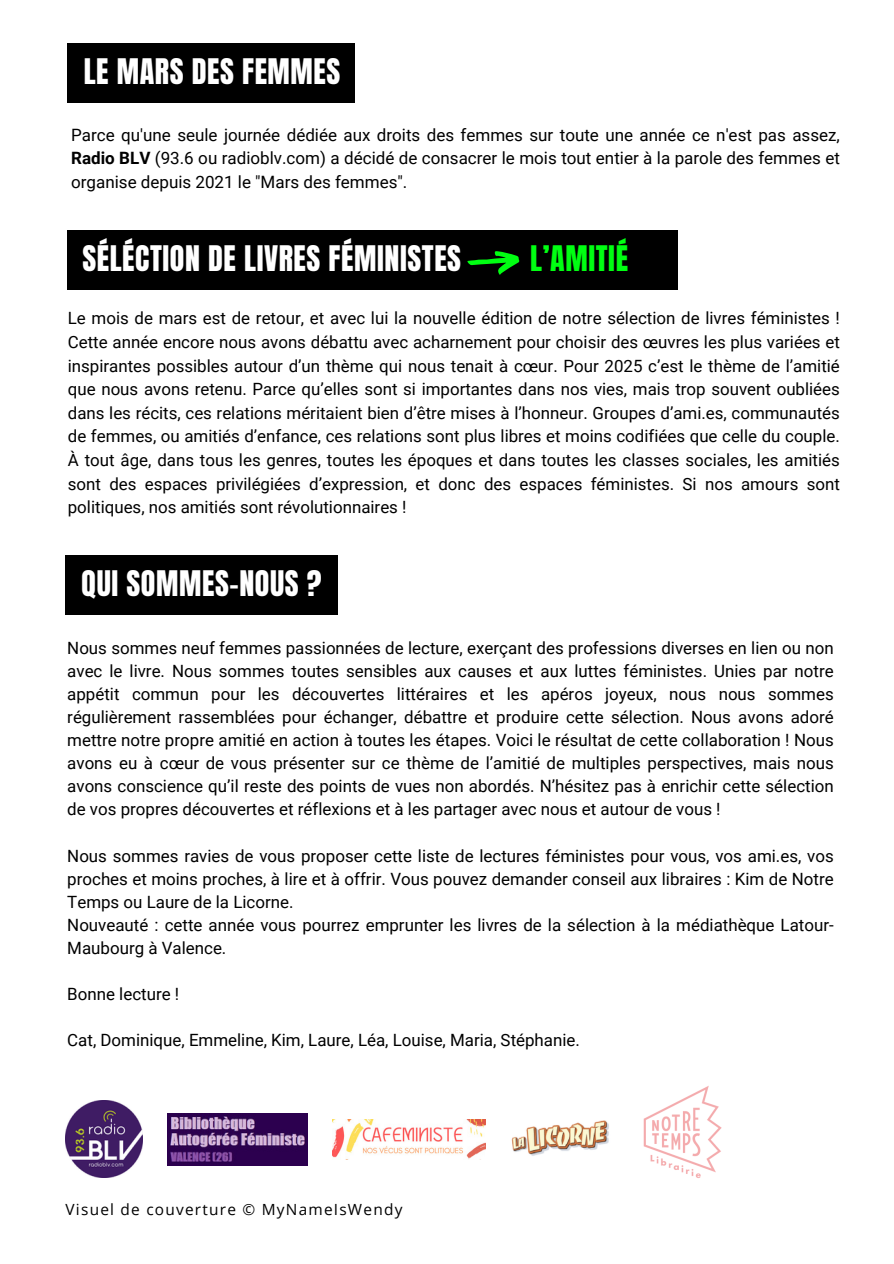
<style>
.page{position:relative;width:894px;height:1264px;background:#fff}
.page>*{position:absolute;margin:0;border:0;box-sizing:border-box;transform-origin:0 0}
.t1{font:30px "Anton";letter-spacing:.02em;color:#fff}
.t2{font:30px "Anton";letter-spacing:.02em;color:#00ff12}
.t3{font:16.95px/23.1px "Roboto";color:#000;text-align:justify}
.t4{font:15.45px "Open Sans";letter-spacing:.08em;color:#000}
.s1{font-weight:700}
</style>
<div class="page">
<img style="left:332px;top:1119px;width:153px;height:40px">
<img style="left:66px;top:1100px;width:76px;height:77px">
<img style="left:511px;top:1120px;width:98px;height:36px">
<img style="left:167px;top:1113px;width:141px;height:52px">
<div style="left:67px;top:230px;width:610px;height:59px;background:#000"></div>
<svg style="left:467px;top:251px;width:52px;height:23px"></svg>
<div style="left:67px;top:43px;width:288px;height:59px;background:#000"></div>
<img style="left:643px;top:1086px;width:79px;height:92px">
<div style="left:66px;top:555px;width:272px;height:59px;background:#000"></div>
<p class="t1" style="left:84px;top:50px;width:258px">LE MARS DES FEMMES</p>
<h1 class="t3" style="left:71px;top:123px;width:770px">Parce qu'une seule journée dédiée aux droits des femmes sur toute une année ce n'est pas assez, <span class="s1">Radio BLV</span> (93.6 ou radioblv.com) a décidé de consacrer le mois tout entier à la parole des femmes et organise depuis 2021 le "Mars des femmes".</h1>
<h1 class="t1" style="left:82px;top:237px;width:380px">SÉLÉCTION DE LIVRES FÉMINISTES</h1>
<h1 class="t2" style="left:530px;top:237px;width:99px">L’AMITIÉ</h1>
<p class="t3" style="left:68px;top:306px;width:773px;line-height:23.7px">Le mois de mars est de retour, et avec lui la nouvelle édition de notre sélection de livres féministes !<br>Cette année encore nous avons débattu avec acharnement pour choisir des œuvres les plus variées et inspirantes possibles autour d’un thème qui nous tenait à cœur. Pour 2025 c’est le thème de l’amitié que nous avons retenu. Parce qu’elles sont si importantes dans nos vies, mais trop souvent oubliées dans les récits, ces relations méritaient bien d’être mises à l’honneur. Groupes d’ami.es, communautés de femmes, ou amitiés d’enfance, ces relations sont plus libres et moins codifiées que celle du couple.<br>À tout âge, dans tous les genres, toutes les époques et dans toutes les classes sociales, les amitiés sont des espaces privilégiées d’expression, et donc des espaces féministes. Si nos amours sont politiques, nos amitiés sont révolutionnaires !</p>
<p class="t1" style="left:81px;top:562px;width:242px">QUI SOMMES-NOUS ?</p>
<p class="t3" style="left:67px;top:636px;width:767px">Nous sommes neuf femmes passionnées de lecture, exerçant des professions diverses en lien ou non avec le livre. Nous sommes toutes sensibles aux causes et aux luttes féministes. Unies par notre appétit commun pour les découvertes littéraires et les apéros joyeux, nous nous sommes régulièrement rassemblées pour échanger, débattre et produire cette sélection. Nous avons adoré mettre notre propre amitié en action à toutes les étapes. Voici le résultat de cette collaboration ! Nous avons eu à cœur de vous présenter sur ce thème de l’amitié de multiples perspectives, mais nous avons conscience qu’il reste des points de vues non abordés. N’hésitez pas à enrichir cette sélection de vos propres découvertes et réflexions et à les partager avec nous et autour de vous !</p>
<h1 class="t3" style="left:67px;top:844px;width:767px">Nous sommes ravies de vous proposer cette liste de lectures féministes pour vous, vos ami.es, vos proches et moins proches, à lire et à offrir. Vous pouvez demander conseil aux libraires : Kim de Notre Temps ou Laure de la Licorne.</h1>
<p class="t3" style="left:67px;top:913px;width:767px">Nouveauté : cette année vous pourrez emprunter les livres de la sélection à la médiathèque Latour-<br>Maubourg à Valence.</p>
<p class="t3" style="left:67px;top:982px;width:113px">Bonne lecture !</p>
<p class="t3" style="left:67px;top:1028px;width:514px">Cat, Dominique, Emmeline, Kim, Laure, Léa, Louise, Maria, Stéphanie.</p>
<p class="t4" style="left:66px;top:1198px;width:338px">Visuel de couverture © MyNameIsWendy</p>
</div>
